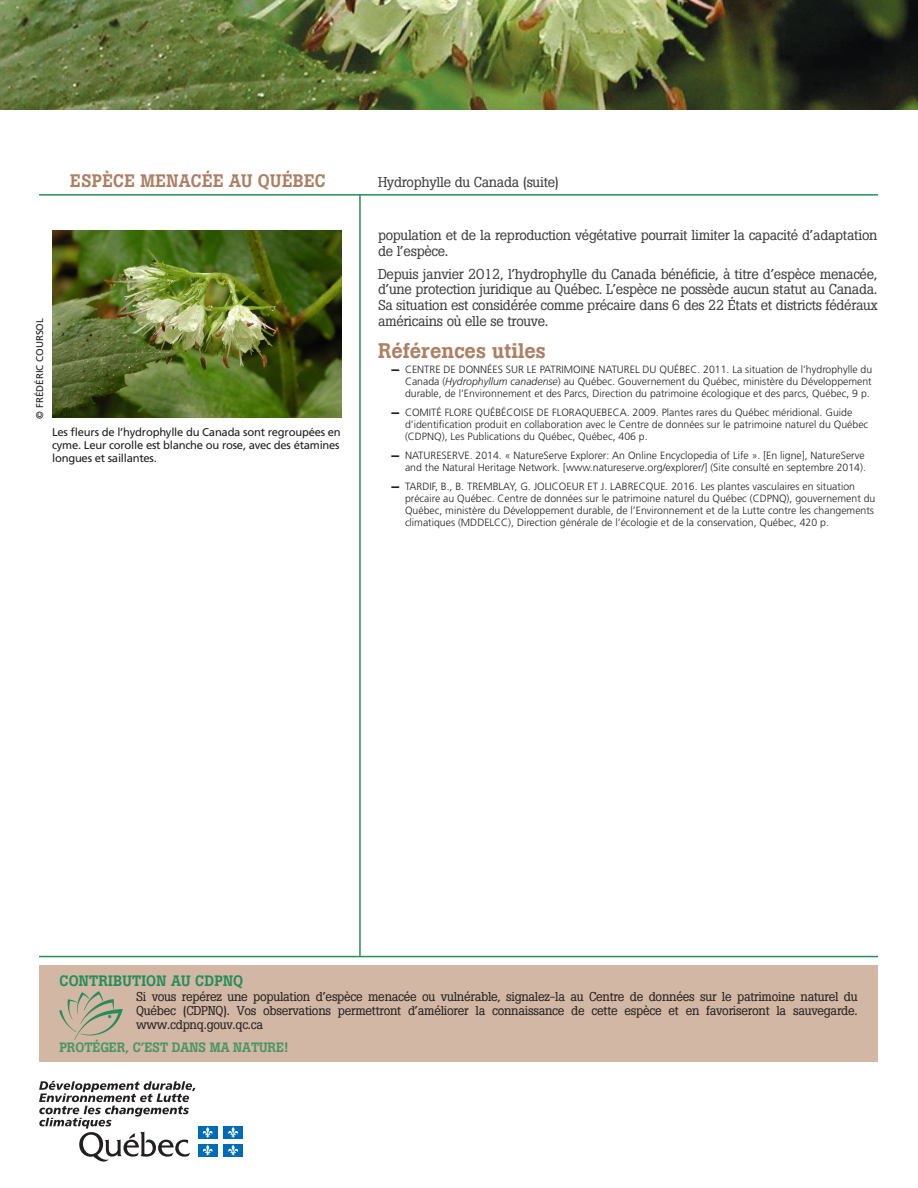
<style>
.page{position:relative;width:918px;height:1188px;background:#fff}
.page>*{position:absolute;margin:0;border:0;box-sizing:border-box;transform-origin:0 0}
.t1{font:500 21px "Boton";color:#ad7f64}
.t2{font:500 18px "Boton";letter-spacing:.015em;color:#ad7f64}
.t3{font:500 15px "Boton";letter-spacing:.015em;color:#268d5a}
.t4{font:14.25px/15.8px "Boton";letter-spacing:-.02em;color:#3e3e3f}
.t5{font:500 13.5px "Boton";letter-spacing:-.005em;color:#4a9567}
.P_retrait{font:12.75px/14.2px "Boton";letter-spacing:-.02em;color:#231f20;text-align:justify}
.Légende{font:11.25px/12.8px "Frutiger";letter-spacing:-.02em;color:#231f20;text-align:justify}
.t6{font:300 10.5px/12px "Frutiger";color:#231f20}
.Crédits_photo{font:9.75px "Frutiger";color:#231f20}
.s1{font-family:"Helvetica Neue";font-weight:900}
.s2{font-style:italic}
</style>
<div class="page">
<hr style="left:359px;top:195px;width:2px;height:761px;background:#268d5a">
<hr style="left:39px;top:194px;width:839px;height:2px;background:#268d5a">
<hr style="left:39px;top:956px;width:839px;height:1px;background:#268d5a">
<svg style="left:39px;top:1081px;width:157px;height:81px"></svg>
<div style="left:198px;top:1126px;width:20px;height:12px;background:#006bb6"></div>
<svg style="left:202px;top:1127px;width:11px;height:11px"></svg>
<div style="left:223px;top:1126px;width:20px;height:12px;background:#006bb6"></div>
<svg style="left:228px;top:1127px;width:10px;height:11px"></svg>
<div style="left:198px;top:1144px;width:20px;height:12px;background:#006bb6"></div>
<svg style="left:202px;top:1145px;width:11px;height:11px"></svg>
<div style="left:223px;top:1144px;width:20px;height:12px;background:#006bb6"></div>
<svg style="left:228px;top:1145px;width:10px;height:11px"></svg>
<div style="left:39px;top:966px;width:839px;height:96px;background:#d1b7a4"></div>
<svg style="left:59px;top:991px;width:64px;height:49px"></svg>
<img style="left:53px;top:230px;width:288px;height:188px">
<img style="left:0;top:0;width:918px;height:109px">
<h2 class="t2" style="left:70px;top:170px;width:257px">ESPÈCE MENACÉE AU QUÉBEC</h2>
<p class="Crédits_photo" style="left:34px;top:418px;width:102px;rotate:-90deg">© FRÉDÉRIC COURSOL</p>
<p class="Légende" style="left:52px;top:426px;width:290px">Les fleurs de l’hydrophylle du Canada sont regroupées en cyme. Leur corolle est blanche ou rose, avec des étamines longues et saillantes.</p>
<p class="t4" style="left:378px;top:174px;width:183px">Hydrophylle du Canada (suite)</p>
<p class="t4" style="left:378px;top:227px;width:501px">population et de la reproduction végétative pourrait limiter la capacité d’adaptation de l’espèce.</p>
<p class="t4" style="left:378px;top:266px;width:501px;text-align:justify">Depuis janvier 2012, l’hydrophylle du Canada bénéficie, à titre d’espèce menacée, d’une protection juridique au Québec. L’espèce ne possède aucun statut au Canada.<br>Sa situation est considérée comme précaire dans 6 des 22 États et districts fédéraux américains où elle se trouve.</p>
<h2 class="t1" style="left:378px;top:338px;width:170px">Références utiles</h2>
<p class="t6" style="left:405px;top:364px;width:469px;text-align:justify;text-indent:-15px"><span class="s1">—</span> CENTRE DE DONNÉES SUR LE PATRIMOINE NATUREL DU QUÉBEC. 2011. La situation de l’hydrophylle du Canada (<span class="s2">Hydrophyllum canadense</span>) au Québec. Gouvernement du Québec, ministère du Développement durable, de l’Environnement et des Parcs, Direction du patrimoine écologique et des parcs, Québec, 9 p.</p>
<p class="t6" style="left:405px;top:406px;width:465px;text-indent:-15px"><span class="s1">—</span> COMITÉ FLORE QUÉBÉCOISE DE FLORAQUEBECA. 2009. Plantes rares du Québec méridional. Guide d’identification produit en collaboration avec le Centre de données sur le patrimoine naturel du Québec (CDPNQ), Les Publications du Québec, Québec, 406 p.</p>
<p class="t6" style="left:390px;top:449px;width:477px;text-align:right"><span class="s1">—</span> NATURESERVE. 2014. « NatureServe Explorer: An Online Encyclopedia of Life ». [En ligne], NatureServe and the Natural Heritage Network. [www.natureserve.org/explorer/] (Site consulté en septembre 2014).</p>
<p class="t6" style="left:405px;top:480px;width:472px;text-indent:-15px"><span class="s1">—</span> TARDIF, B., B. TREMBLAY, G. JOLICOEUR ET J. LABRECQUE. 2016. Les plantes vasculaires en situation précaire au Québec. Centre de données sur le patrimoine naturel du Québec (CDPNQ), gouvernement du Québec, ministère du Développement durable, de l’Environnement et de la Lutte contre les changements climatiques (MDDELCC), Direction générale de l’écologie et de la conservation, Québec, 420 p.</p>
<h3 class="t3" style="left:59px;top:972px;width:185px">CONTRIBUTION AU CDPNQ</h3>
<p class="P_retrait" style="left:136px;top:989px;width:723px">Si vous repérez une population d’espèce menacée ou vulnérable, signalez‑la au Centre de données sur le patrimoine naturel du Québec (CDPNQ). Vos observations permettront d’améliorer la connaissance de cette espèce et en favoriseront la sauvegarde. www.cdpnq.gouv.qc.ca</p>
<p class="t5" style="left:59px;top:1039px;width:230px">PROTÉGER, C’EST DANS MA NATURE!</p>
</div>
